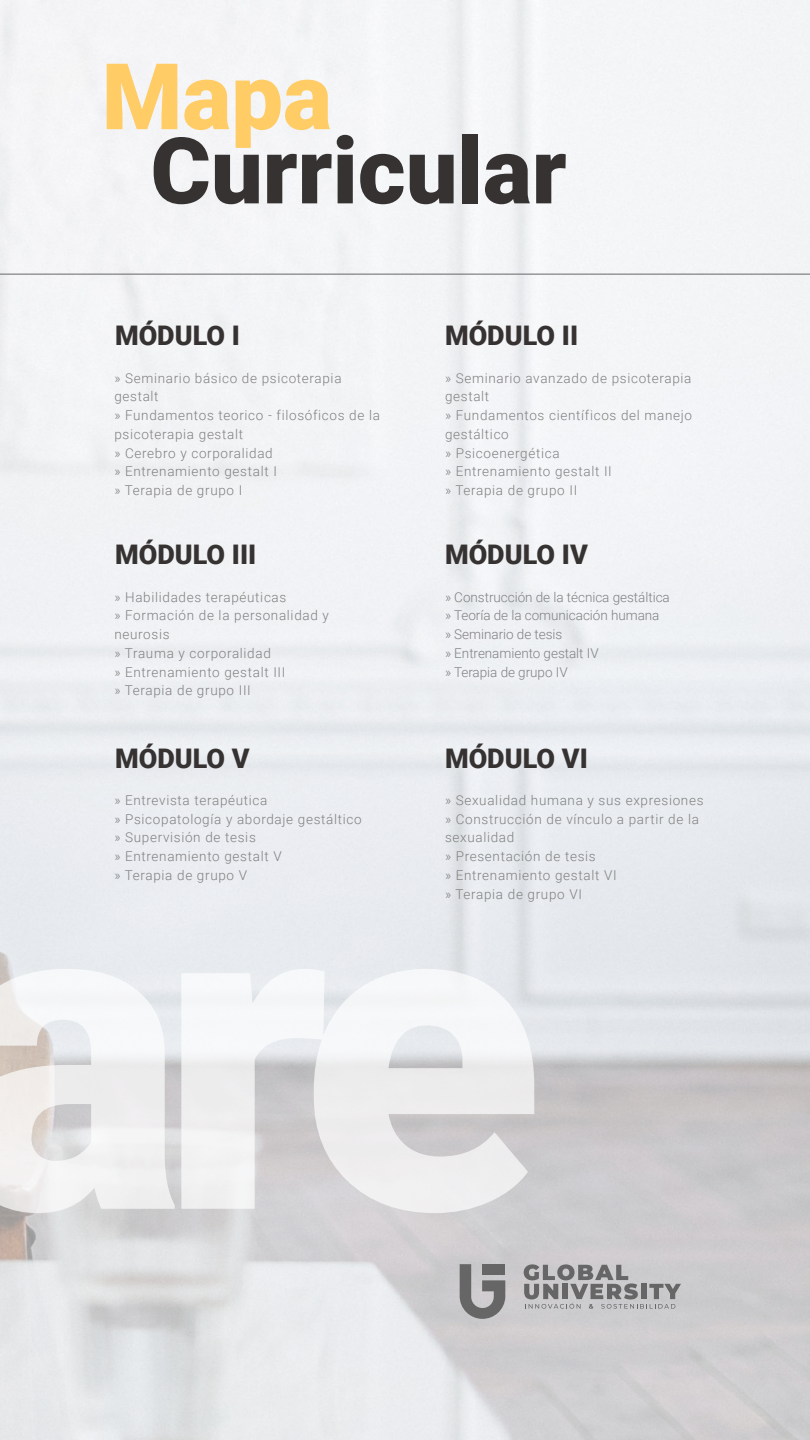
<style>
.page{position:relative;width:810px;height:1440px;background:#fff}
.page>*{position:absolute;margin:0;border:0;box-sizing:border-box;transform-origin:0 0}
.t1{font:900 92.03px "Roboto";color:#363232}
.t2{font:900 92.03px "Roboto";color:#fc6}
.t3{font:900 27px "Roboto";color:#363232}
.t4{font:300 13.5px/18.8px "Roboto";letter-spacing:.05em;color:#808080}
.t5{font:300 13.5px/18.8px "Roboto";letter-spacing:-.005em;color:#808080}
</style>
<div class="page">
<hr style="left:0;top:274px;width:810px;height:1px;background:#666">
<svg style="left:524px;top:1264px;width:157px;height:45px;background:#a7a6a8"></svg>
<svg style="left:460px;top:1264px;width:45px;height:55px;background:#8d8c8d"></svg>
<svg style="left:0;top:969px;width:175px;height:244px"></svg>
<svg style="left:181px;top:969px;width:133px;height:240px"></svg>
<svg style="left:314px;top:969px;width:220px;height:244px;fill:#ededee"></svg>
<h1 class="t2" style="left:102px;top:32px;width:232px">Mapa</h1>
<h1 class="t1" style="left:151px;top:106px;width:418px">Curricular</h1>
<h2 class="t3" style="left:115px;top:317px;width:127px">MÓDULO I</h2>
<p class="t4" style="left:114px;top:368px;width:267px">» Seminario básico de psicoterapia gestalt<br>» Fundamentos teorico - filosóficos de la psicoterapia gestalt<br>» Cerebro y corporalidad<br>» Entrenamiento gestalt I<br>» Terapia de grupo I</p>
<p class="t4" style="left:445px;top:368px;width:249px">» Seminario avanzado de psicoterapia gestalt<br>» Fundamentos científicos del manejo gestáltico<br>» Psicoenergética<br>» Entrenamiento gestalt II<br>» Terapia de grupo II</p>
<h2 class="t3" style="left:445px;top:317px;width:135px">MÓDULO II</h2>
<h2 class="t3" style="left:115px;top:536px;width:143px">MÓDULO III</h2>
<p class="t4" style="left:114px;top:587px;width:216px">» Habilidades terapéuticas<br>» Formación de la personalidad y neurosis<br>» Trauma y corporalidad<br>» Entrenamiento gestalt III<br>» Terapia de grupo III</p>
<p class="t5" style="left:445px;top:587px;width:226px">» Construcción de la técnica gestáltica » Teoría de la comunicación humana<br>» Seminario de tesis<br>» Entrenamiento gestalt IV<br>» Terapia de grupo IV</p>
<h2 class="t3" style="left:445px;top:536px;width:144px">MÓDULO IV</h2>
<h2 class="t3" style="left:445px;top:739px;width:144px">MÓDULO VI</h2>
<h2 class="t3" style="left:115px;top:739px;width:136px">MÓDULO V</h2>
<p class="t4" style="left:114px;top:790px;width:249px">» Entrevista terapéutica<br>» Psicopatología y abordaje gestáltico » Supervisión de tesis<br>» Entrenamiento gestalt V<br>» Terapia de grupo V</p>
<p class="t4" style="left:445px;top:790px;width:260px">» Sexualidad humana y sus expresiones » Construcción de vínculo a partir de la sexualidad<br>» Presentación de tesis<br>» Entrenamiento gestalt VI<br>» Terapia de grupo VI</p>
</div>
